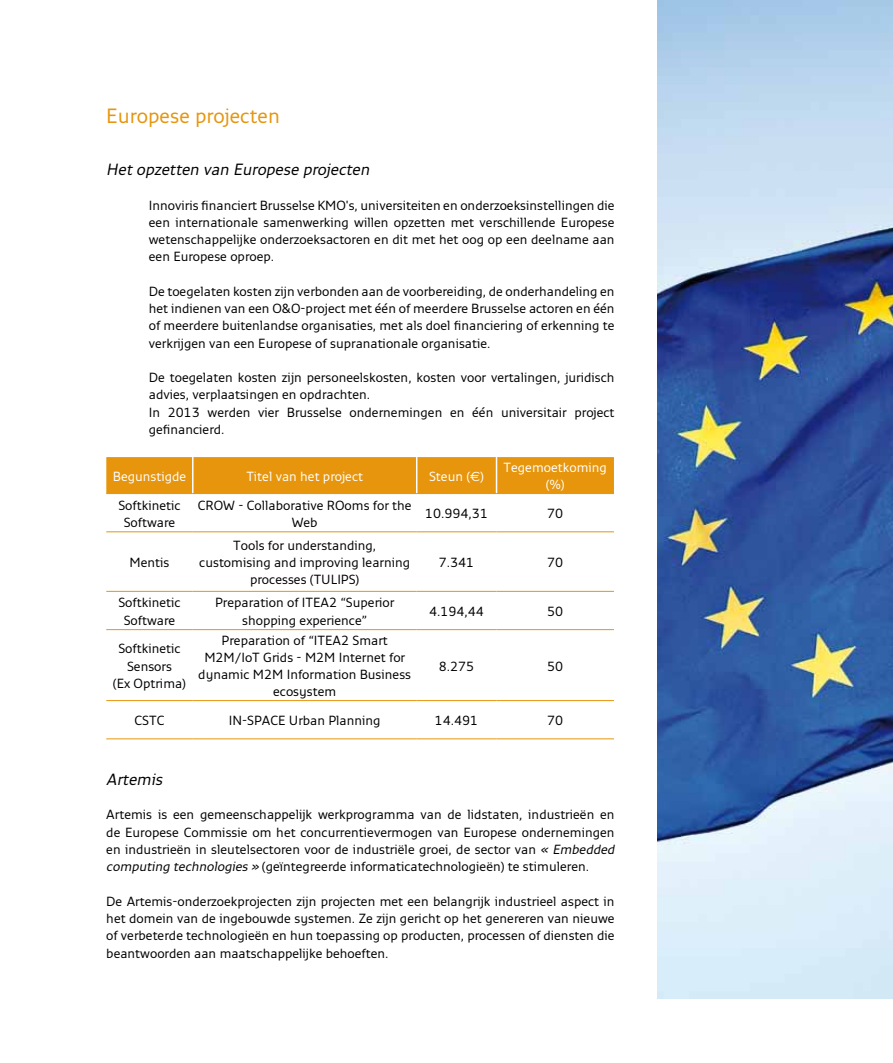
<style>
.page{position:relative;width:893px;height:1063px;background:#fff}
.page>*{position:absolute;margin:0;border:0;box-sizing:border-box;transform-origin:0 0}
.t1{font:21px "Monitor";color:#e6950c}
.t2{font:italic 16.5px "Monitor";color:#000}
.t3{font:13.5px/17.2px "Monitor";color:#000;text-align:center}
.t4{font:13.5px/17.2px "Monitor";color:#fff;text-align:center}
.s1{font-family:"Euro Sans"}
.s2{font-style:italic}
</style>
<div class="page">
<img style="left:657px;top:0;width:236px;height:999px">
<div style="left:106px;top:457px;width:508px;height:36px;background:#e6950c"></div>
<hr style="left:192px;top:457px;width:2px;height:36px;background:#fff">
<hr style="left:416px;top:457px;width:1px;height:36px;background:#fff">
<hr style="left:496px;top:457px;width:1px;height:36px;background:#fff">
<hr style="left:106px;top:493px;width:87px;height:1px;background:#e6950c">
<hr style="left:193px;top:493px;width:224px;height:1px;background:#e6950c">
<hr style="left:417px;top:493px;width:79px;height:1px;background:#e6950c">
<hr style="left:496px;top:493px;width:118px;height:1px;background:#e6950c">
<hr style="left:106px;top:531px;width:87px;height:1px;background:#e6950c">
<hr style="left:193px;top:531px;width:224px;height:1px;background:#e6950c">
<hr style="left:417px;top:531px;width:79px;height:1px;background:#e6950c">
<hr style="left:496px;top:531px;width:118px;height:1px;background:#e6950c">
<hr style="left:106px;top:591px;width:87px;height:1px;background:#e6950c">
<hr style="left:106px;top:629px;width:87px;height:1px;background:#e6950c">
<hr style="left:106px;top:700px;width:87px;height:1px;background:#e6950c">
<hr style="left:106px;top:738px;width:87px;height:1px;background:#e6950c">
<hr style="left:193px;top:591px;width:224px;height:1px;background:#e6950c">
<hr style="left:417px;top:591px;width:79px;height:1px;background:#e6950c">
<hr style="left:496px;top:591px;width:118px;height:1px;background:#e6950c">
<hr style="left:193px;top:629px;width:224px;height:1px;background:#e6950c">
<hr style="left:417px;top:629px;width:79px;height:1px;background:#e6950c">
<hr style="left:496px;top:629px;width:118px;height:1px;background:#e6950c">
<hr style="left:193px;top:700px;width:224px;height:1px;background:#e6950c">
<hr style="left:417px;top:700px;width:79px;height:1px;background:#e6950c">
<hr style="left:496px;top:700px;width:118px;height:1px;background:#e6950c">
<hr style="left:193px;top:738px;width:224px;height:1px;background:#e6950c">
<hr style="left:417px;top:738px;width:79px;height:1px;background:#e6950c">
<hr style="left:496px;top:738px;width:118px;height:1px;background:#e6950c">
<h1 class="t1" style="left:106px;top:104px;width:175px">Europese projecten</h1>
<p class="t2" style="left:106px;top:160px;width:268px">Hetopzetten van Europese projecten</p>
<p class="t3" style="left:149px;top:196px;width:467px;text-align:justify">Innoviris financiert Brusselse KMO's, universiteiten en onderzoeksinstellingen die een internationale samenwerking willen opzetten met verschillende Europese wetenschappelijke onderzoeksactoren en dit met het oog op een deelname aan een Europese oproep.</p>
<p class="t3" style="left:149px;top:282px;width:467px;text-align:justify">De toegelaten kosten zijn verbonden aan de voorbereiding, de onderhandeling en het indienen van een O&amp;O-project met één of meerdere Brusselse actoren en één of meerdere buitenlandse organisaties, met als doel financiering of erkenning te verkrijgen van een Europese of supranationale organisatie.</p>
<p class="t3" style="left:149px;top:368px;width:467px;text-align:left">De toegelaten kosten zijn personeelskosten, kosten voor vertalingen, juridisch advies, verplaatsingen en opdrachten.<br>In 2013 werden vier Brusselse ondernemingen en één universitair project gefinancierd.</p>
<p class="t4" style="left:113px;top:467px;width:75px">Begunstigde</p>
<p class="t4" style="left:246px;top:467px;width:118px">Titel van het project</p>
<p class="t4" style="left:429px;top:467px;width:56px">Steun (<span class="s1">€</span>)</p>
<p class="t4" style="left:503px;top:458px;width:105px">Tegemoetkoming (%)</p>
<p class="t3" style="left:118px;top:496px;width:64px">Softkinetic<br>Software</p>
<p class="t3" style="left:198px;top:496px;width:215px">CROW - Collaborative ROoms for the<br>Web</p>
<p class="t3" style="left:425px;top:504px;width:64px">10.994,31</p>
<p class="t3" style="left:547px;top:504px;width:18px">70</p>
<p class="t3" style="left:130px;top:553px;width:41px">Mentis</p>
<p class="t3" style="left:199px;top:536px;width:212px">Tools for understanding, customising and improving learning processes (TULIPS)</p>
<p class="t3" style="left:439px;top:553px;width:37px">7.341</p>
<p class="t3" style="left:547px;top:553px;width:18px">70</p>
<p class="t3" style="left:118px;top:594px;width:64px">Softkinetic<br>Software</p>
<p class="t3" style="left:215px;top:594px;width:181px">Preparation of ITEA2 “Superior shopping experience”</p>
<p class="t3" style="left:429px;top:602px;width:56px">4.194,44</p>
<p class="t3" style="left:547px;top:602px;width:18px">50</p>
<p class="t3" style="left:113px;top:640px;width:75px">Softkinetic<br>Sensors<br>(Ex Optrima)</p>
<p class="t3" style="left:198px;top:631px;width:214px">Preparation of “ITEA2 Smart<br>M2M/IoT Grids - M2M Internet for dynamic M2M Information Business ecosystem</p>
<p class="t3" style="left:439px;top:657px;width:37px">8.275</p>
<p class="t3" style="left:547px;top:657px;width:18px">50</p>
<p class="t3" style="left:135px;top:711px;width:31px">CSTC</p>
<p class="t3" style="left:229px;top:711px;width:153px">IN-SPACE Urban Planning</p>
<p class="t3" style="left:435px;top:711px;width:45px">14.491</p>
<p class="t3" style="left:547px;top:711px;width:18px">70</p>
<p class="t2" style="left:106px;top:769px;width:61px">Artemis</p>
<p class="t3" style="left:106px;top:806px;width:512px;text-align:left">Artemis is een gemeenschappelijk werkprogramma van de lidstaten, industrieën en de Europese Commissie om het concurrentievermogen van Europese ondernemingen en industrieën in sleutelsectoren voor de industriële groei, de sector van <span class="s2">« Embedded computing technologies »</span> (geïntegreerde informaticatechnologieën) te stimuleren.</p>
<p class="t3" style="left:106px;top:892px;width:510px;text-align:justify">De Artemis-onderzoekprojecten zijn projecten met een belangrijk industrieel aspect in het domein van de ingebouwde systemen. Ze zijn gericht op het genereren van nieuwe of verbeterde technologieën en hun toepassing op producten, processen of diensten die beantwoorden aan maatschappelijke behoeften.</p>
</div>
